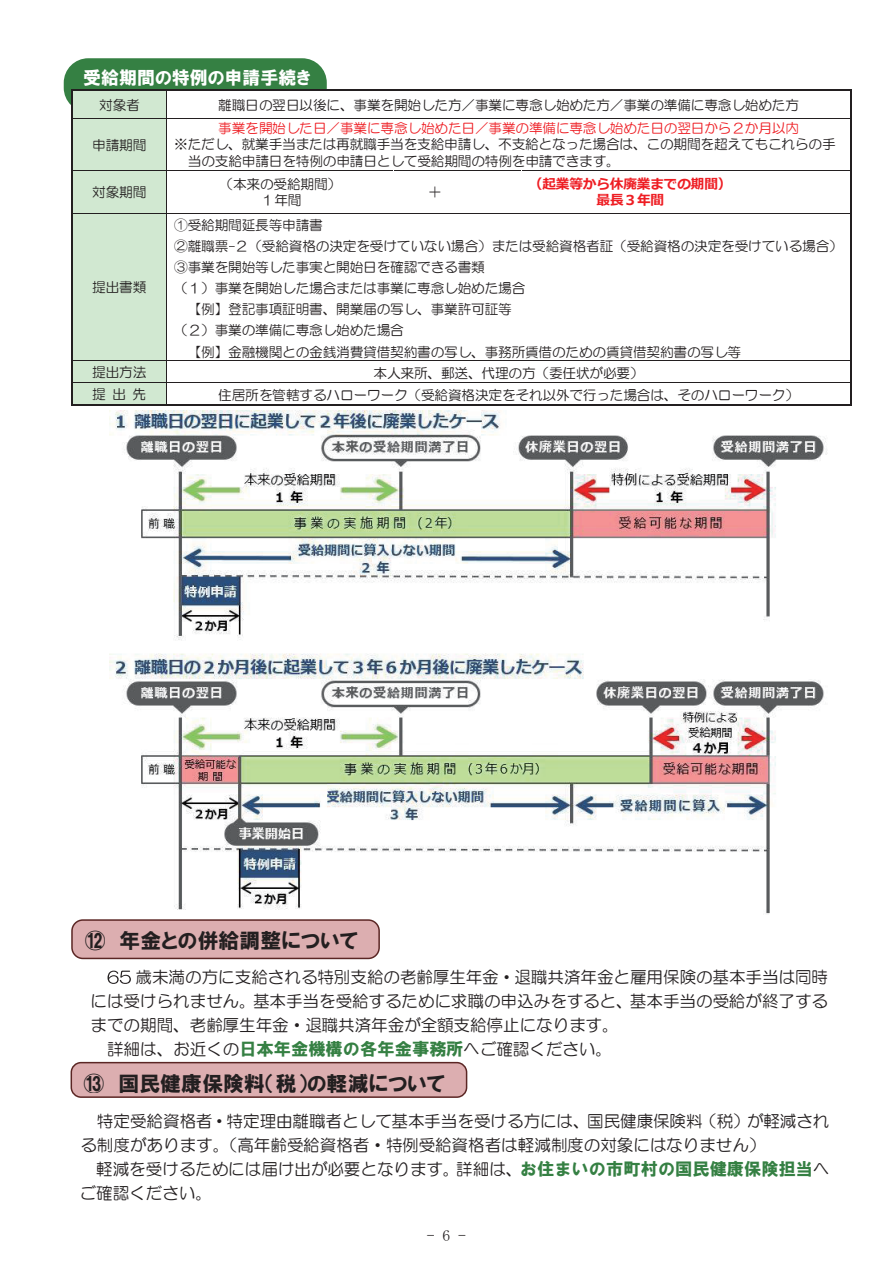
<style>
.page{position:relative;width:893px;height:1263px;background:#fff}
.page>*{position:absolute;margin:0;border:0;box-sizing:border-box;transform-origin:0 0}
.t1{font:20.85px "HGP Soei Kakugothic UB";color:#231f20}
.t2{font:18px "HGP Soei Kakugothic UB";color:#fff}
.t3{font:16.5px/23.9px "HG Maru Gothic MPRO";color:#231f20}
.t4{font:15.75px "MS Mincho";color:#231f20}
.t5{font:13.65px/16.2px "HG Maru Gothic MPRO";color:#231f20;text-align:center}
.t6{font:13.65px "HG Maru Gothic MPRO";letter-spacing:-.025em;color:#231f20}
.t7{font:13.65px/16.5px "HG Maru Gothic MPRO";letter-spacing:-.02em;color:#231f20}
.t8{font:13.65px "HG Maru Gothic MPRO";letter-spacing:-.015em;color:#ee1d23}
.t9{font:700 13.65px/16.2px "Meiryo";letter-spacing:-.01em;color:#ee1d23;text-align:center}
.s1{font-family:"HG Soei Kakugothic UB";font-size:17.25px;color:#358043}
</style>
<div class="page">
<div style="left:64px;top:58px;width:263px;height:54px;background:#358043;border-radius:25px"></div>
<div style="left:73px;top:91px;width:93px;height:27px;background:#d1e8d1"></div>
<div style="left:167px;top:91px;width:683px;height:27px;background:#fff"></div>
<hr style="left:73px;top:89px;width:93px;height:2px;background:#231f20">
<hr style="left:168px;top:89px;width:682px;height:2px;background:#231f20">
<hr style="left:71px;top:91px;width:2px;height:27px;background:#231f20">
<div style="left:73px;top:119px;width:93px;height:51px;background:#d1e8d1"></div>
<hr style="left:73px;top:118px;width:93px;height:1px;background:#231f20">
<svg style="left:166px;top:89px;width:2px;height:30px"></svg>
<hr style="left:167px;top:118px;width:683px;height:1px;background:#231f20">
<svg style="left:850px;top:89px;width:1px;height:30px"></svg>
<hr style="left:71px;top:119px;width:2px;height:51px;background:#231f20">
<hr style="left:166px;top:119px;width:1px;height:51px;background:#231f20">
<hr style="left:850px;top:119px;width:1px;height:51px;background:#231f20">
<div style="left:73px;top:171px;width:93px;height:42px;background:#d1e8d1"></div>
<hr style="left:73px;top:170px;width:93px;height:1px;background:#231f20">
<hr style="left:167px;top:170px;width:226px;height:1px;background:#231f20">
<hr style="left:394px;top:170px;width:127px;height:1px;background:#231f20">
<hr style="left:522px;top:170px;width:328px;height:1px;background:#231f20">
<hr style="left:71px;top:171px;width:2px;height:42px;background:#231f20">
<hr style="left:166px;top:171px;width:1px;height:42px;background:#231f20">
<hr style="left:850px;top:171px;width:1px;height:42px;background:#231f20">
<div style="left:73px;top:214px;width:93px;height:146px;background:#d1e8d1"></div>
<hr style="left:73px;top:213px;width:93px;height:1px;background:#231f20">
<hr style="left:167px;top:213px;width:226px;height:1px;background:#231f20">
<hr style="left:394px;top:213px;width:127px;height:1px;background:#231f20">
<hr style="left:522px;top:213px;width:328px;height:1px;background:#231f20">
<hr style="left:71px;top:214px;width:2px;height:146px;background:#231f20">
<hr style="left:166px;top:214px;width:1px;height:146px;background:#231f20">
<hr style="left:850px;top:214px;width:1px;height:146px;background:#231f20">
<div style="left:73px;top:361px;width:93px;height:21px;background:#d1e8d1"></div>
<hr style="left:73px;top:360px;width:93px;height:1px;background:#231f20">
<hr style="left:167px;top:360px;width:683px;height:1px;background:#231f20">
<hr style="left:71px;top:361px;width:2px;height:21px;background:#231f20">
<div style="left:73px;top:383px;width:93px;height:21px;background:#d1e8d1"></div>
<hr style="left:73px;top:382px;width:93px;height:1px;background:#231f20">
<hr style="left:167px;top:382px;width:683px;height:1px;background:#231f20">
<hr style="left:71px;top:383px;width:2px;height:21px;background:#231f20">
<hr style="left:73px;top:404px;width:93px;height:1px;background:#231f20">
<svg style="left:166px;top:360px;width:2px;height:45px"></svg>
<hr style="left:168px;top:404px;width:682px;height:1px;background:#231f20">
<svg style="left:850px;top:360px;width:1px;height:45px"></svg>
<svg style="left:108px;top:971px;width:23px;height:13px"></svg>
<div style="left:72px;top:920px;width:307px;height:38px;background:#dcaeb0;border-radius:11px"></div>
<div style="left:71px;top:919px;width:309px;height:40px;border:2px solid #5b2624;border-radius:11px"></div>
<div style="left:71px;top:1063px;width:396px;height:34px;background:#dcaeb0;border-radius:10px"></div>
<div style="left:71px;top:1062px;width:396px;height:36px;border:2px solid #5b2624;border-radius:10px"></div>
<img style="left:109px;top:410px;width:718px;height:504px">
<p class="t2" style="left:83px;top:68px;width:229px">受給期間の特例の申請手続き</p>
<p class="t5" style="left:99px;top:97px;width:42px">対象者</p>
<p class="t5" style="left:218px;top:97px;width:582px">離職日の翌日以後に、事業を開始した方／事業に専念し始めた方／事業の準備に専念し始めた方</p>
<p class="t5" style="left:92px;top:137px;width:56px">申請期間</p>
<p class="t8" style="left:218px;top:121px;width:582px">事業を開始した日／事業に専念し始めた日／事業の準備に専念し始めた日の翌日から２か月以内</p>
<p class="t7" style="left:188px;top:136px;width:650px;text-indent:-14px">※ただし、就業手当または再就職手当を支給申請し、不支給となった場合は、この期間を超えてもこれらの手当の支給申請日を特例の申請日として受給期間の特例を申請できます。</p>
<p class="t5" style="left:92px;top:184px;width:56px">対象期間</p>
<p class="t5" style="left:219px;top:176px;width:123px">（本来の受給期間）<br>１年間</p>
<p class="t5" style="left:428px;top:184px;width:15px">＋</p>
<p class="t9" style="left:529px;top:176px;width:204px">（起業等から休廃業までの期間）最長３年間</p>
<p class="t5" style="left:92px;top:279px;width:56px">提出書類</p>
<p class="t5" style="left:174px;top:217px;width:150px">①受給期間延長等申請書</p>
<p class="t5" style="left:174px;top:238px;width:670px">②離職票２（受給資格の決定を受けていない場合）または受給資格者証（受給資格の決定を受けている場合）</p>
<p class="t5" style="left:174px;top:259px;width:312px">③事業を開始等した事実と開始日を確認できる書類</p>
<p class="t5" style="left:174px;top:280px;width:353px">（１）事業を開始した場合または事業に専念し始めた場合</p>
<p class="t5" style="left:188px;top:301px;width:326px">【例】登記事項証明書、開業届の写し、事業許可証等</p>
<p class="t6" style="left:174px;top:324px;width:231px">（２）事業の準備に専念し始めた場合</p>
<p class="t6" style="left:188px;top:345px;width:555px">【例】金融機関との金銭消費貸借契約書の写し、事務所賃借のための賃貸借契約書の写し等</p>
<p class="t5" style="left:92px;top:364px;width:56px">提出方法</p>
<p class="t5" style="left:374px;top:365px;width:272px">本人来所、郵送、代理の方（委任状が必要）</p>
<p class="t5" style="left:92px;top:386px;width:55px">提出先</p>
<p class="t6" style="left:218px;top:388px;width:582px">住居所を管轄するハローワーク（受給資格決定をそれ以外で行った場合は、そのハローワーク）</p>
<p class="t1" style="left:85px;top:930px;width:275px">⑫ 年金との併給調整について</p>
<p class="t3" style="left:135px;top:965px;width:694px">歳未満の方に支給される特別支給の老齢厚生年金・退職共済年金と雇用保険の基本手当は同時</p>
<p class="t3" style="left:90px;top:989px;width:739px">には受けられません。基本手当を受給するために求職の申込みをすると、基本手当の受給が終了する</p>
<p class="t3" style="left:90px;top:1013px;width:530px">までの期間、老齢厚生年金・退職共済年金が全額支給停止になります。</p>
<p class="t3" style="left:107px;top:1037px;width:506px">詳細は、お近くの<span class="s1">日本年金機構の各年金事務所</span>へご確認ください。</p>
<p class="t1" style="left:84px;top:1072px;width:363px">⑬ 国民健康保険料（税）の軽減について</p>
<p class="t3" style="left:80px;top:1109px;width:751px;text-indent:17px">特定受給資格者・特定理由離職者として基本手当を受ける方には、国民健康保険料（税）が軽減される制度があります。（高年齢受給資格者・特例受給資格者は軽減制度の対象にはなりません）</p>
<p class="t3" style="left:80px;top:1157px;width:751px;text-indent:17px">軽減を受けるためには届け出が必要となります。詳細は、<span class="s1">お住まいの市町村の国民健康保険担当</span>へご確認ください。</p>
<p class="t4" style="left:427px;top:1228px;width:41px">- 6 -</p>
</div>
